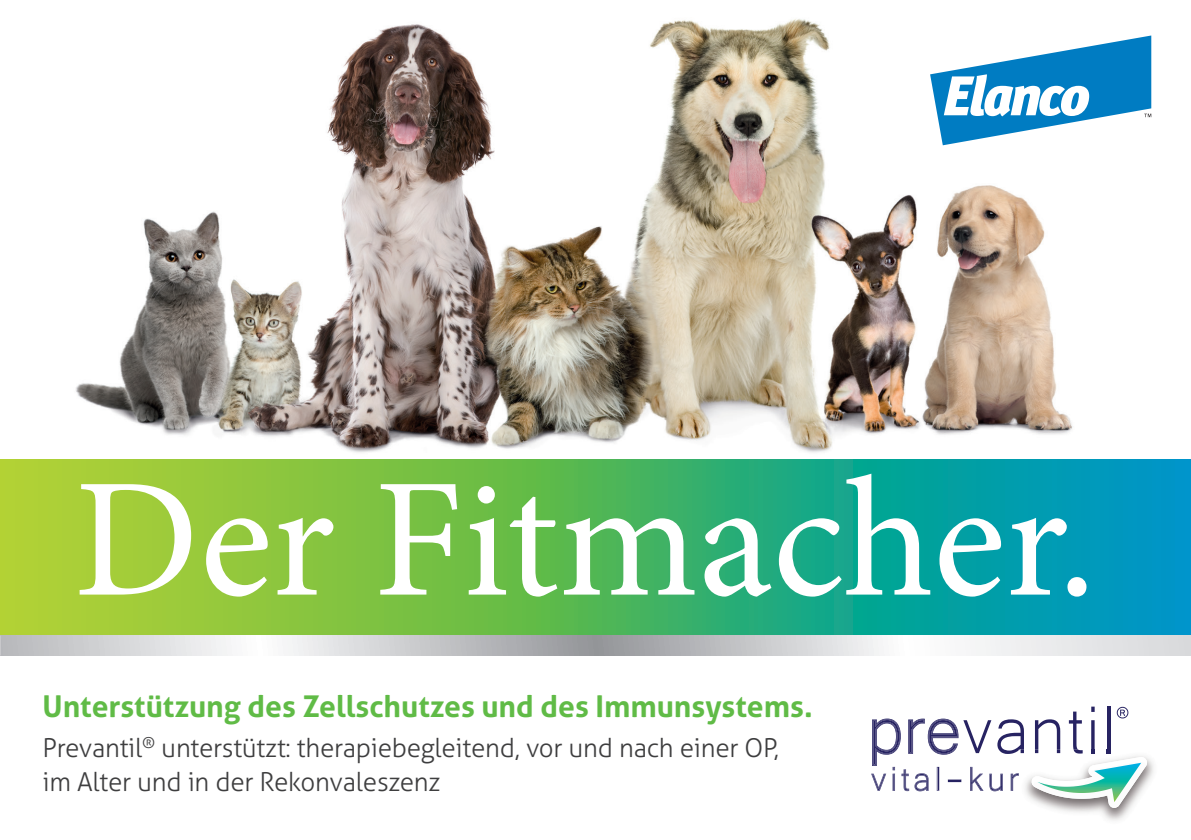
<style>
.page{position:relative;width:1191px;height:840px;background:#fff}
.page>*{position:absolute;margin:0;border:0;box-sizing:border-box;transform-origin:0 0}
.t1{font:169.6px "Minion Pro";color:#fff}
.t2{font:700 30px "Aller";color:#60bb46}
.t3{font:300 26px/34px "Aller";letter-spacing:-.01em;color:#3e3e3f}
</style>
<div class="page">
<img style="left:75px;top:19px;width:998px;height:434px">
<svg style="left:1px;top:459px;width:1190px;height:176px;background:#4eb469"></svg>
<svg style="left:0;top:635px;width:1191px;height:20px"></svg>
<svg style="left:1035px;top:719px;width:25px;height:30px"></svg>
<hr style="left:1091px;top:719px;width:3px;height:30px;background:#272362">
<svg style="left:1091px;top:706px;width:3px;height:5px"></svg>
<svg style="left:1107px;top:706px;width:3px;height:43px"></svg>
<svg style="left:1116px;top:706px;width:12px;height:12px"></svg>
<img style="left:1025px;top:749px;width:129px;height:72px">
<img style="left:1035px;top:749px;width:25px;height:3px">
<svg style="left:1068px;top:711px;width:14px;height:42px"></svg>
<svg style="left:1106px;top:749px;width:4px;height:3px"></svg>
<svg style="left:871px;top:718px;width:153px;height:72px"></svg>
<img style="left:1030px;top:756px;width:117px;height:51px">
<img style="left:1037px;top:762px;width:104px;height:39px">
<hr style="left:0;top:459px;width:1px;height:182px;background:#b3d234">
<svg style="left:930px;top:35px;width:221px;height:110px"></svg>
<h1 class="t1" style="left:74px;top:426px;width:1023px">Der Fitmacher.</h1>
<p class="t2" style="left:43px;top:687px;width:771px">Unterstützung des Zellschutzes und des Immunsystems.</p>
<p class="t3" style="left:43px;top:730px;width:738px">Prevantil<sup>®</sup> unterstützt: therapiebegleitend, vor und nach einer OP, im Alter und in der Rekonvaleszenz</p>
</div>
